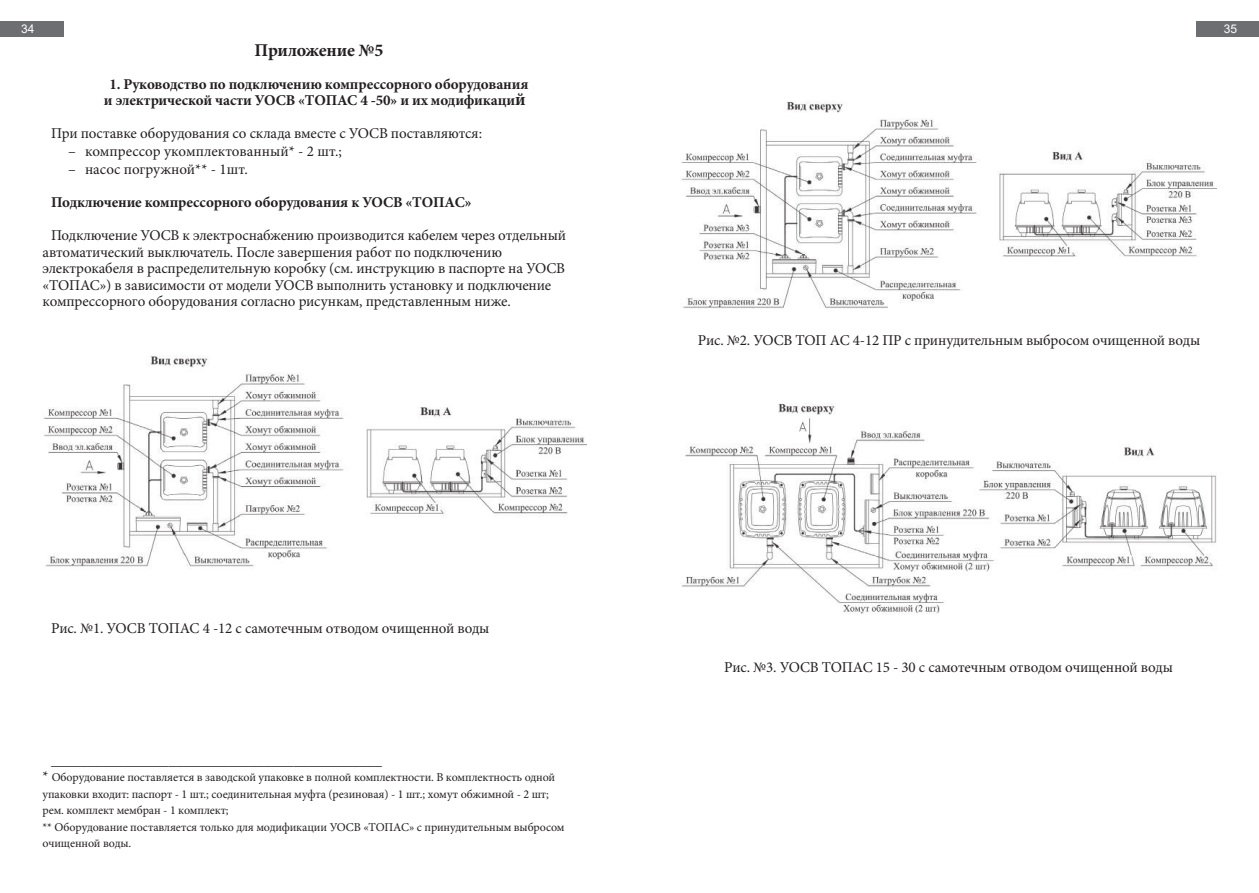
<style>
.page{position:relative;width:1259px;height:893px;background:#fff}
.page>*{position:absolute;margin:0;border:0;box-sizing:border-box;transform-origin:0 0}
.t1{font:700 18px "Minion Pro";letter-spacing:-.015em;color:#231f20}
.t2{font:15px/16.5px "Minion Pro";letter-spacing:-.01em;color:#231f20}
.t3{font:700 15px/16.5px "Minion Pro";letter-spacing:-.01em;color:#231f20;text-align:center}
.t4{font:12px/16.5px "Minion Pro";letter-spacing:-.01em;color:#231f20}
.t5{font:12px "Arial";color:#fff}
.s1{font-size:18px}
.s2{font-size:15px}
</style>
<div class="page">
<div style="left:0;top:21px;width:63px;height:16px;background:#6d6e71"></div>
<div style="left:1196px;top:21px;width:63px;height:16px;background:#6d6e71"></div>
<img style="left:681px;top:101px;width:535px;height:208px">
<img style="left:682px;top:403px;width:534px;height:212px">
<img style="left:43px;top:356px;width:544px;height:211px">
<p class="t5" style="left:21px;top:22px;width:15px">34</p>
<p class="t5" style="left:1224px;top:22px;width:15px">35</p>
<p class="t1" style="left:254px;top:41px;width:131px">Приложение №5</p>
<p class="t3" style="left:104px;top:76px;width:426px">1. Руководство по подключению компрессорного оборудования и электрической части УОСВ «ТОПАС 4 -50» и их модификаци<span class="s1">й</span></p>
<p class="t2" style="left:51px;top:126px;width:432px">При поставке оборудования со склада вместе с УОСВ поставляются:</p>
<p class="t2" style="left:68px;top:144px;width:275px">– компрессор укомплектованный* - 2 шт.;</p>
<p class="t2" style="left:68px;top:162px;width:181px">– насос погружной** - 1шт.</p>
<p class="t3" style="left:51px;top:194px;width:422px">Подключение компрессорного оборудования к УОСВ «ТОПАС»</p>
<p class="t2" style="left:43px;top:228px;width:525px;text-indent:9px">Подключение УОСВ к электроснабжению производится кабелем через отдельный автоматический выключатель. После завершения работ по подключению электрокабеля в распределительную коробку (см. инструкцию в паспорте на УОСВ «ТОПАС») в зависимости от модели УОСВ выполнить установку и подключение компрессорного оборудования согласно рисункам, представленным ниже.</p>
<p class="t2" style="left:51px;top:620px;width:440px">Рис. №1. УОСВ ТОПАС 4 -12 с самотечным отводом очищенной воды</p>
<p class="t2" style="left:51px;top:752px;width:332px">_____________________________________________</p>
<p class="t4" style="left:43px;top:769px;width:523px"><span class="s2">*</span> Оборудование поставляется в заводской упаковке в полной комплектности. В комплектность одной упаковки входит: паспорт - 1 шт.; соединительная муфта (резиновая) - 1 шт.; хомут обжимной - 2 шт; рем. комплект мембран - 1 комплект;<br>** Оборудование поставляется только для модификации УОСВ «ТОПАС» с принудительным выбросом очищенной воды.</p>
<p class="t2" style="left:698px;top:333px;width:504px">Рис. №2. УОСВ ТОП АС 4-12 ПР с принудительным выбросом очищенной воды</p>
<p class="t2" style="left:724px;top:659px;width:450px">Рис. №3. УОСВ ТОПАС 15 - 30 с самотечным отводом очищенной воды</p>
</div>
